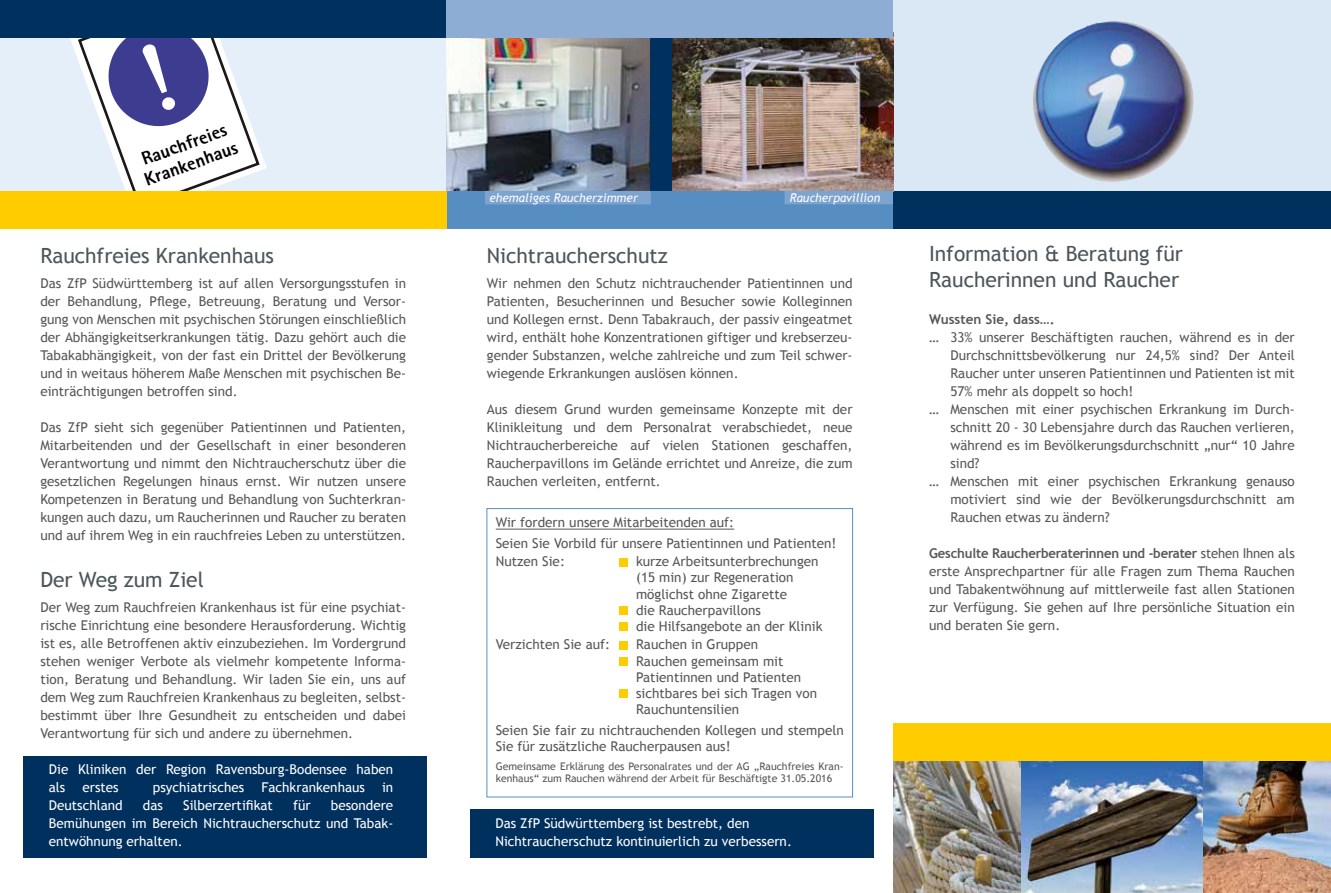
<style>
.page{position:relative;width:1331px;height:893px;background:#fff}
.page>*{position:absolute;margin:0;border:0;box-sizing:border-box;transform-origin:0 0}
.t1{font:21px/25.2px "Trebuchet MS";letter-spacing:-.005em;color:#4c565c}
.t2{font:800 18.6px/20.4px "Agfa Rotis Sans Serif";color:#000}
.t3{font:13.5px/18px "Trebuchet MS";color:#575756;text-align:justify}
.t4{font:13.5px/18px "Trebuchet MS";color:#fff}
.t5{font:700 13.5px "Trebuchet MS";color:#575756}
.t6{font:italic 12px "Trebuchet MS";color:#fff}
.t7{font:10.5px/12.6px "Trebuchet MS";color:#575756}
.s1{font-weight:700}
</style>
<div class="page">
<div style="left:0;top:0;width:446px;height:207px;background:#e5eff9"></div>
<svg style="left:70px;top:37px;width:197px;height:154px"></svg>
<div style="left:23px;top:756px;width:404px;height:102px;background:#00305d"></div>
<div style="left:470px;top:809px;width:404px;height:49px;background:#00305d"></div>
<div style="left:0;top:0;width:446px;height:37px;background:#00305d"></div>
<img style="left:446px;top:37px;width:205px;height:154px">
<div style="left:893px;top:0;width:438px;height:191px;background:#dae8f6"></div>
<img style="left:1033px;top:21px;width:161px;height:161px">
<div style="left:893px;top:191px;width:438px;height:37px;background:#00305d"></div>
<img style="left:672px;top:37px;width:221px;height:154px">
<div style="left:651px;top:0;width:21px;height:191px;background:#00305d"></div>
<hr style="left:496px;top:529px;width:238px;height:1px;background:#575756">
<div style="left:619px;top:558px;width:9px;height:8px;background:#fc0"></div>
<div style="left:619px;top:606px;width:9px;height:9px;background:#fc0"></div>
<div style="left:619px;top:623px;width:9px;height:8px;background:#fc0"></div>
<div style="left:619px;top:641px;width:9px;height:8px;background:#fc0"></div>
<div style="left:619px;top:657px;width:9px;height:8px;background:#fc0"></div>
<div style="left:619px;top:690px;width:9px;height:8px;background:#fc0"></div>
<div style="left:486px;top:508px;width:367px;height:289px;border:1px solid #578ec2"></div>
<div style="left:446px;top:0;width:447px;height:37px;background:#8eadd5"></div>
<img style="left:1020px;top:761px;width:311px;height:132px">
<img style="left:893px;top:761px;width:127px;height:132px">
<div style="left:893px;top:724px;width:438px;height:37px;background:#fc0"></div>
<div style="left:446px;top:191px;width:447px;height:37px;background:#578ec2"></div>
<div style="left:0;top:191px;width:446px;height:37px;background:#fc0"></div>
<div style="left:485px;top:191px;width:166px;height:13px;background:#7da3cf"></div>
<div style="left:784px;top:191px;width:109px;height:13px;background:#7da3cf"></div>
<h2 class="t2" style="left:135px;top:151px;width:100px;rotate:-20deg">Rauchfreies<br>Krankenhaus</h2>
<h1 class="t1" style="left:40px;top:243px;width:235px">Rauchfreies Krankenhaus</h1>
<p class="t3" style="left:40px;top:274px;width:367px">Das ZfP Südwürttemberg ist auf allen Versorgungsstufen in der Behandlung, Pflege, Betreuung, Beratung und Versor&shy;gung von Menschen mit psychischen Störungen einschließlich der Abhängigkeitserkrankungen tätig. Dazu gehört auch die Tabakabhängigkeit, von der fast ein Drittel der Bevölkerung und in weitaus höherem Maße Menschen mit psychischen Be&shy;einträchtigungen betroffen sind.</p>
<p class="t3" style="left:40px;top:418px;width:367px">Das ZfP sieht sich gegenüber Patientinnen und Patienten, Mitarbeitenden und der Gesellschaft in einer besonderen Verantwortung und nimmt den Nichtraucherschutz über die gesetzlichen Regelungen hinaus ernst. Wir nutzen unsere Kompetenzen in Beratung und Behandlung von Suchterkran&shy;kungen auch dazu, um Raucherinnen und Raucher zu beraten und auf ihrem Weg in ein rauchfreies Leben zu unterstützen.</p>
<h1 class="t1" style="left:40px;top:567px;width:165px">Der Weg zum Ziel</h1>
<p class="t3" style="left:40px;top:598px;width:367px;text-align:left">Der Weg zum Rauchfreien Krankenhaus ist für eine psychiat&shy;rische Einrichtung eine besondere Herausforderung. Wichtig ist es, alle Betroffenen aktiv einzubeziehen. Im Vordergrund stehen weniger Verbote als vielmehr kompetente Informa&shy;tion, Beratung und Behandlung. Wir laden Sie ein, uns auf dem Weg zum Rauchfreien Krankenhaus zu begleiten, selbst&shy;bestimmt über Ihre Gesundheit zu entscheiden und dabei Verantwortung für sich und andere zu übernehmen.</p>
<p class="t4" style="left:49px;top:760px;width:346px">Die Kliniken der Region Ravensburg-Bodensee haben als</p>
<p class="t4" style="left:82px;top:778px;width:38px">erstes</p>
<p class="t4" style="left:153px;top:778px;width:93px">psychiatrisches</p>
<p class="t4" style="left:261px;top:778px;width:105px">Fachkrankenhaus</p>
<p class="t4" style="left:382px;top:778px;width:13px">in</p>
<p class="t4" style="left:49px;top:796px;width:75px">Deutschland</p>
<p class="t4" style="left:143px;top:796px;width:22px">das</p>
<p class="t4" style="left:183px;top:796px;width:91px">Silberzertifikat</p>
<p class="t4" style="left:293px;top:796px;width:19px">für</p>
<p class="t4" style="left:49px;top:796px;width:346px;text-align:justify;text-indent:282px">besondere Bemühungen im Bereich Nichtraucherschutz und Tabak&shy;entwöhnung erhalten.</p>
<p class="t6" style="left:489px;top:191px;width:150px">ehemaliges Raucherzimmer</p>
<p class="t6" style="left:790px;top:191px;width:92px">Raucherpavillion</p>
<h1 class="t1" style="left:487px;top:243px;width:182px">Nichtraucherschutz</h1>
<p class="t3" style="left:487px;top:274px;width:367px">Wir nehmen den Schutz nichtrauchender Patientinnen und Patienten, Besucherinnen und Besucher sowie Kolleginnen und Kollegen ernst. Denn Tabakrauch, der passiv eingeatmet wird, enthält hohe Konzentrationen giftiger und krebserzeu&shy;gender Substanzen, welche zahlreiche und zum Teil schwer&shy;wiegende Erkrankungen auslösen können.</p>
<p class="t3" style="left:487px;top:400px;width:367px">Aus diesem Grund wurden gemeinsame Konzepte mit der Klinikleitung und dem Personalrat verabschiedet, neue Nichtraucherbereiche auf vielen Stationen geschaffen, Raucherpavillons im Gelände errichtet und Anreize, die zum Rauchen verleiten, entfernt.</p>
<p class="t3" style="left:496px;top:513px;width:342px;line-height:20.4px">Wir fordern unsere Mitarbeitenden auf:<br>Seien Sie Vorbild für unsere Patientinnen und Patienten!</p>
<p class="t3" style="left:496px;top:553px;width:71px">Nutzen Sie:</p>
<p class="t3" style="left:636px;top:553px;width:188px;line-height:16.2px;text-align:left">kurze Arbeitsunterbrechungen (15 min) zur Regeneration möglichst ohne Zigarette<br>die Raucherpavillons<br>die Hilfsangebote an der Klinik</p>
<p class="t3" style="left:496px;top:636px;width:116px">Verzichten Sie auf:</p>
<p class="t3" style="left:636px;top:637px;width:182px;line-height:16.2px;text-align:left">Rauchen in Gruppen<br>Rauchen gemeinsam mit<br>Patientinnen und Patienten sichtbares bei sich Tragen von<br>Rauchuntensilien</p>
<p class="t3" style="left:496px;top:722px;width:349px;line-height:16.2px">Seien Sie fair zu nichtrauchenden Kollegen und stempeln<br>Sie für zusätzliche Raucherpausen aus!</p>
<p class="t7" style="left:496px;top:760px;width:349px">Gemeinsame Erklärung des Personalrates und der AG „Rauchfreies Kran&shy;kenhaus“ zum Rauchen während der Arbeit für Beschäftigte 31.05.2016</p>
<p class="t4" style="left:495px;top:814px;width:298px">Das ZfP Südwürttemberg ist bestrebt, den<br>Nichtraucherschutz kontinuierlich zu verbessern.</p>
<h1 class="t1" style="left:929px;top:242px;width:255px">Information &amp; Beratung für<br>Raucherinnen und Raucher</h1>
<p class="t5" style="left:929px;top:311px;width:127px">Wussten Sie, dass….</p>
<p class="t3" style="left:929px;top:328px;width:367px">… 33% unserer Beschäftigten rauchen, während es in der</p>
<p class="t3" style="left:950px;top:346px;width:346px">Durchschnittsbevölkerung nur 24,5% sind? Der Anteil</p>
<p class="t3" style="left:950px;top:364px;width:346px">Raucher unter unseren Patientinnen und Patienten ist mit</p>
<p class="t3" style="left:950px;top:382px;width:185px">57% mehr als doppelt so hoch!</p>
<p class="t3" style="left:929px;top:400px;width:367px">… Menschen mit einer psychischen Erkrankung im Durch-</p>
<p class="t3" style="left:950px;top:418px;width:346px">schnitt 20 - 30 Lebensjahre durch das Rauchen verlieren,</p>
<p class="t3" style="left:950px;top:436px;width:346px">während es im Bevölkerungsdurchschnitt „nur“ 10 Jahre</p>
<p class="t3" style="left:950px;top:454px;width:31px">sind?</p>
<p class="t3" style="left:929px;top:472px;width:367px">… Menschen mit einer psychischen Erkrankung genauso</p>
<p class="t3" style="left:950px;top:490px;width:346px">motiviert sind wie der Bevölkerungsdurchschnitt am</p>
<p class="t3" style="left:950px;top:508px;width:161px">Rauchen etwas zu ändern?</p>
<p class="t3" style="left:929px;top:544px;width:367px"><span class="s1">Geschulte Raucherberaterinnen und -berater</span> stehen Ihnen als erste Ansprechpartner für alle Fragen zum Thema Rauchen und Tabakentwöhnung auf mittlerweile fast allen Stationen zur Verfügung. Sie gehen auf Ihre persönliche Situation ein und beraten Sie gern.</p>
</div>
